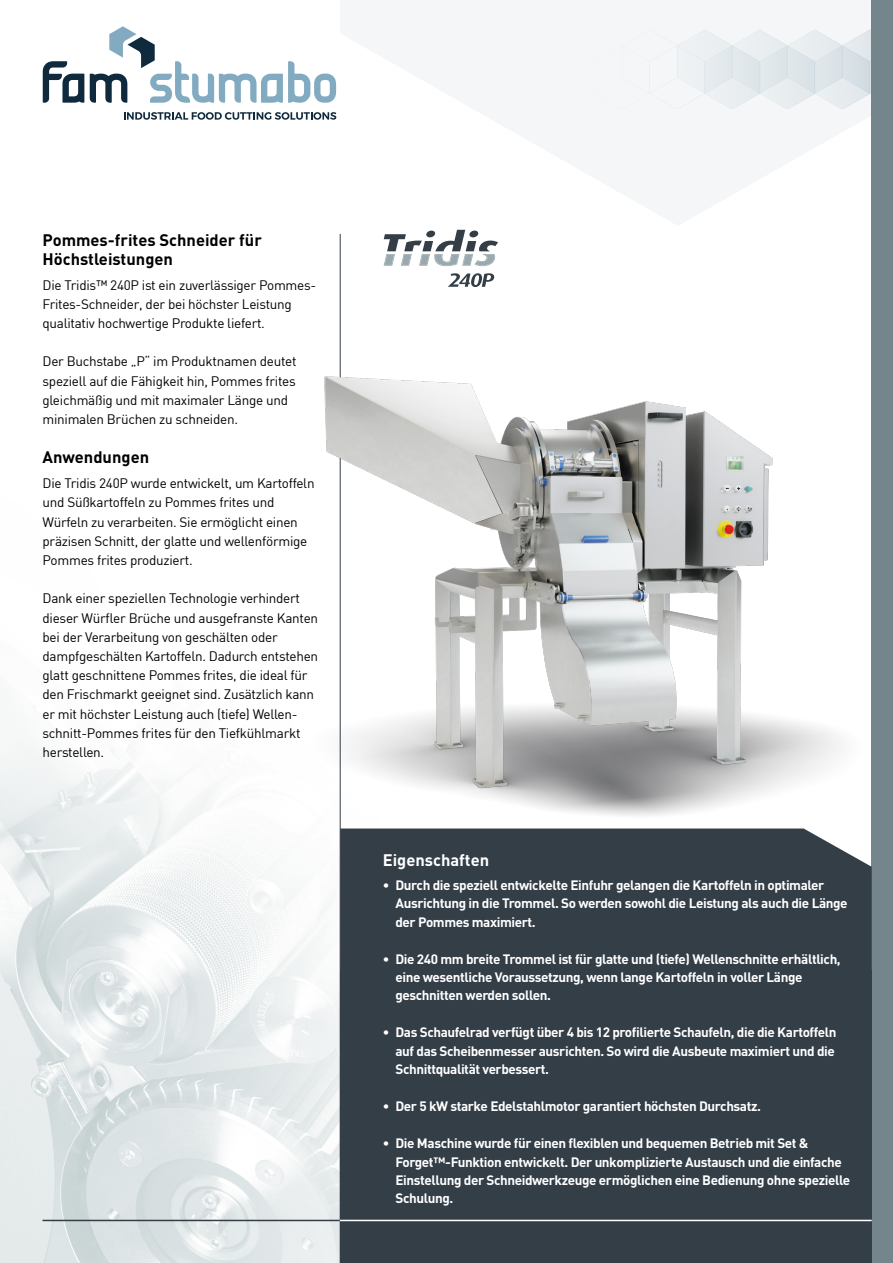
<style>
.page{position:relative;width:893px;height:1263px;background:#fff}
.page>*{position:absolute;margin:0;border:0;box-sizing:border-box;transform-origin:0 0}
.Titel{font:700 16.5px/19.2px "DIN";color:#000}
.Titel_Wit{font:700 16.5px "DIN";color:#fff}
.Txt{font:13.5px/19.2px "DIN";letter-spacing:-.02em;color:#000}
.Txt_Wit{font:700 13.5px/18.5px "DIN";letter-spacing:-.03em;color:#fff}
</style>
<div class="page">
<img style="left:0;top:69px;width:872px;height:1194px">
<svg style="left:340px;top:0;width:532px;height:226px;fill:#f4f6f7"></svg>
<svg style="left:43px;top:61px;width:41px;height:42px"></svg>
<svg style="left:90px;top:26px;width:246px;height:77px"></svg>
<svg style="left:124px;top:112px;width:212px;height:8px"></svg>
<img style="left:594px;top:27px;width:278px;height:81px">
<div style="left:872px;top:0;width:21px;height:1263px;background:#74868b"></div>
<hr style="left:340px;top:234px;width:1px;height:1029px;background:#343e47">
<img style="left:207px;top:294px;width:665px;height:549px">
<hr style="left:43px;top:1220px;width:297px;height:1px;background:#343e47">
<div style="left:340px;top:970px;width:532px;height:293px;background:#343e47"></div>
<div style="left:340px;top:828px;width:532px;height:142px;background:#343e47"></div>
<hr style="left:340px;top:1220px;width:532px;height:1px;background:#fff">
<svg style="left:448px;top:273px;width:46px;height:14px"></svg>
<svg style="left:384px;top:230px;width:114px;height:36px"></svg>
<p class="Titel" style="left:43px;top:229px;width:221px">Pommes-frites Schneider für<br>Höchstleistungen</p>
<p class="Txt" style="left:43px;top:275px;width:275px">Die Tridis™ 240P ist ein zuverlässiger Pommes-<br>Frites-Schneider, der bei höchster Leistung qualitativ hochwertige Produkte liefert.</p>
<p class="Txt" style="left:43px;top:352px;width:256px">Der Buchstabe „P“ im Produktnamen deutet speziell auf die Fähigkeit hin, Pommes frites gleichmäßig und mit maximaler Länge und minimalen Brüchen zu schneiden.</p>
<p class="Titel" style="left:43px;top:447px;width:108px">Anwendungen</p>
<p class="Txt" style="left:43px;top:473px;width:274px">Die Tridis 240P wurde entwickelt, um Kartoffeln und Süßkartoffeln zu Pommes frites und Würfeln zu verarbeiten. Sie ermöglicht einen präzisen Schnitt, der glatte und wellenförmige Pommes frites produziert.</p>
<p class="Txt" style="left:43px;top:589px;width:277px">Dank einer speziellen Technologie verhindert dieser Würfler Brüche und ausgefranste Kanten bei der Verarbeitung von geschälten oder dampfgeschälten Kartoffeln. Dadurch entstehen glatt geschnittene Pommes frites, die ideal für den Frischmarkt geeignet sind. Zusätzlich kann er mit höchster Leistung auch (tiefe) Wellen&shy;schnitt-Pommes frites für den Tiefkühlmarkt herstellen.</p>
<p class="Titel_Wit" style="left:383px;top:849px;width:108px">Eigenschaften</p>
<p class="Txt_Wit" style="left:395px;top:875px;width:454px;text-indent:-13px">• Durch die speziell entwickelte Einfuhr gelangen die Kartoffeln in optimaler<br>Ausrichtung in die Trommel. So werden sowohl die Leistung als auch die Länge der Pommes maximiert.</p>
<p class="Txt_Wit" style="left:395px;top:949px;width:447px;text-indent:-13px">• Die 240 mm breite Trommel ist für glatte und (tiefe) Wellenschnitte erhältlich, eine wesentliche Voraussetzung, wenn lange Kartoffeln in voller Länge geschnitten werden sollen.</p>
<p class="Txt_Wit" style="left:395px;top:1023px;width:443px;text-indent:-13px">• Das Schaufelrad verfügt über 4 bis 12 profilierte Schaufeln, die die Kartoffeln auf das Scheibenmesser ausrichten. So wird die Ausbeute maximiert und die<br>Schnittqualität verbessert.</p>
<p class="Txt_Wit" style="left:383px;top:1096px;width:380px">• Der 5 kW starke Edelstahlmotor garantiert höchsten Durchsatz.</p>
<p class="Txt_Wit" style="left:395px;top:1133px;width:456px;text-indent:-13px">• Die Maschine wurde für einen flexiblen und bequemen Betrieb mit Set &amp; Forget™-Funktion entwickelt. Der unkomplizierte Austausch und die einfache Einstellung der Schneidwerkzeuge ermöglichen eine Bedienung ohne spezielle Schulung.</p>
</div>
